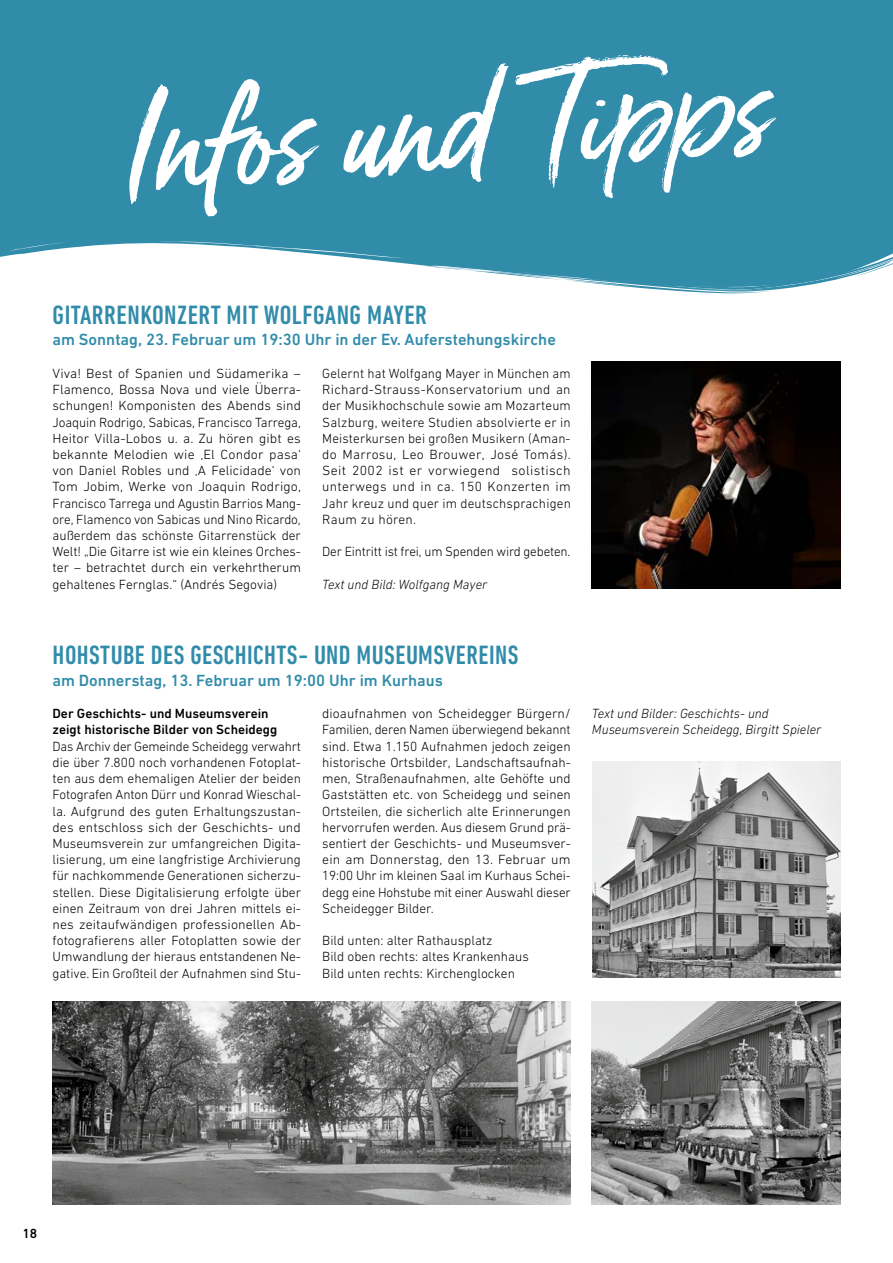
<style>
.page{position:relative;width:893px;height:1263px;background:#fff}
.page>*{position:absolute;margin:0;border:0;box-sizing:border-box;transform-origin:0 0}
.t1{font:135.3px "Gotcha";color:#fff}
.t2{font:500 condensed 27px "DIN Next W1 G";letter-spacing:.02em;color:#318caa}
.t3{font:500 16.5px "DIN Next W1 G";color:#318caa}
.t4{font:300 13.5px/16.2px "DIN Next W1 G";color:#000;text-align:justify}
.t5{font:italic 300 13.5px/16.2px "DIN Next LT Pro";color:#000}
.t6{font:500 13.5px/16.2px "DIN Next W1 G";color:#000}
</style>
<div class="page">
<div style="left:0;top:0;width:893px;height:231px;background:#318caa"></div>
<svg style="left:0;top:231px;width:893px;height:35px;fill:#318caa"></svg>
<svg style="left:423px;top:254px;width:470px;height:39px"></svg>
<img style="left:592px;top:362px;width:248px;height:227px">
<img style="left:592px;top:1001px;width:248px;height:203px">
<img style="left:592px;top:762px;width:248px;height:215px">
<img style="left:53px;top:1001px;width:518px;height:203px">
<h1 class="t1" style="left:120px;top:55px;width:645px;rotate:-3deg">Infos und Tipp s</h1>
<h2 class="t2" style="left:53px;top:299px;width:376px">GITARRENKONZERT MIT WOLFGANG MAYER</h2>
<p class="t3" style="left:53px;top:330px;width:505px">am Sonntag, 23. Februar um 19:30 Uhr in der Ev. Auferstehungskirche</p>
<p class="t4" style="left:53px;top:365px;width:250px">Viva! Best of Spanien und Südamerika – Flamenco, Bossa Nova und viele Überra&shy;schungen! Komponisten des Abends sind Joaquin Rodrigo, Sabicas, Francisco Tarrega, Heitor Villa-Lobos u. a. Zu hören gibt es bekannte Melodien wie ‚El Condor pasa‘ von Daniel Robles und ‚A Felicidade‘ von Tom Jobim, Werke von Joaquin Rodrigo, Francisco Tarrega und Agustin Barrios Mang&shy;ore, Flamenco von Sabicas und Nino Ricardo, außerdem das schönste Gitarrenstück der Welt! „Die Gitarre ist wie ein kleines Orches&shy;ter – betrachtet durch ein verkehrtherum gehaltenes Fernglas.“ (Andrés Segovia)</p>
<p class="t4" style="left:322px;top:365px;width:250px">Gelernt hat Wolfgang Mayer in München am Richard-Strauss-Konservatorium und an der Musikhochschule sowie am Mozarteum Salzburg, weitere Studien absolvierte er in Meisterkursen bei großen Musikern (Aman&shy;do Marrosu, Leo Brouwer, José Tomás).<br>Seit 2002 ist er vorwiegend solistisch unterwegs und in ca. 150 Konzerten im Jahr kreuz und quer im deutschsprachigen Raum zu hören.</p>
<p class="t4" style="left:322px;top:543px;width:250px">Der Eintritt ist frei, um Spenden wird gebeten.</p>
<p class="t5" style="left:322px;top:576px;width:166px">Text und Bild: Wolfgang Mayer</p>
<h2 class="t2" style="left:53px;top:639px;width:467px">HOHSTUBE DES GESCHICHTS- UND MUSEUMSVEREINS</h2>
<p class="t3" style="left:53px;top:671px;width:392px">am Donnerstag, 13. Februar um 19:00 Uhr im Kurhaus</p>
<p class="t6" style="left:53px;top:705px;width:226px">Der Geschichts- und Museumsverein zeigt historische Bilder von Scheidegg</p>
<p class="t4" style="left:53px;top:738px;width:250px">Das Archiv der Gemeinde Scheidegg verwahrt die über 7.800 noch vorhandenen Fotoplat&shy;ten aus dem ehemaligen Atelier der beiden Fotografen Anton Dürr und Konrad Wieschal&shy;la. Aufgrund des guten Erhaltungszustan&shy;des entschloss sich der Geschichts- und Museumsverein zur umfangreichen Digita&shy;lisierung, um eine langfristige Archivierung für nachkommende Generationen sicherzu&shy;stellen. Diese Digitalisierung erfolgte über einen Zeitraum von drei Jahren mittels ei&shy;nes zeitaufwändigen professionellen Ab&shy;fotografierens aller Fotoplatten sowie der Umwandlung der hieraus entstandenen Ne&shy;gative. Ein Großteil der Aufnahmen sind Stu-</p>
<p class="t4" style="left:322px;top:705px;width:250px">dioaufnahmen von Scheidegger Bürgern/ Familien, deren Namen überwiegend bekannt sind. Etwa 1.150 Aufnahmen jedoch zeigen historische Ortsbilder, Landschaftsaufnah&shy;men, Straßenaufnahmen, alte Gehöfte und Gaststätten etc. von Scheidegg und seinen Ortsteilen, die sicherlich alte Erinnerungen hervorrufen werden. Aus diesem Grund prä&shy;sentiert der Geschichts- und Museumsver&shy;ein am Donnerstag, den 13. Februar um 19:00 Uhr im kleinen Saal im Kurhaus Schei&shy;degg eine Hohstube mit einer Auswahl dieser Scheidegger Bilder.</p>
<p class="t4" style="left:322px;top:932px;width:208px;text-align:left">Bild unten: alter Rathausplatz<br>Bild oben rechts: altes Krankenhaus<br>Bild unten rechts: Kirchenglocken</p>
<p class="t5" style="left:592px;top:705px;width:231px">Text und Bilder: Geschichts- und<br>Museumsverein Scheidegg, Birgitt Spieler</p>
<p class="t6" style="left:22px;top:1225px;width:16px">18</p>
</div>
